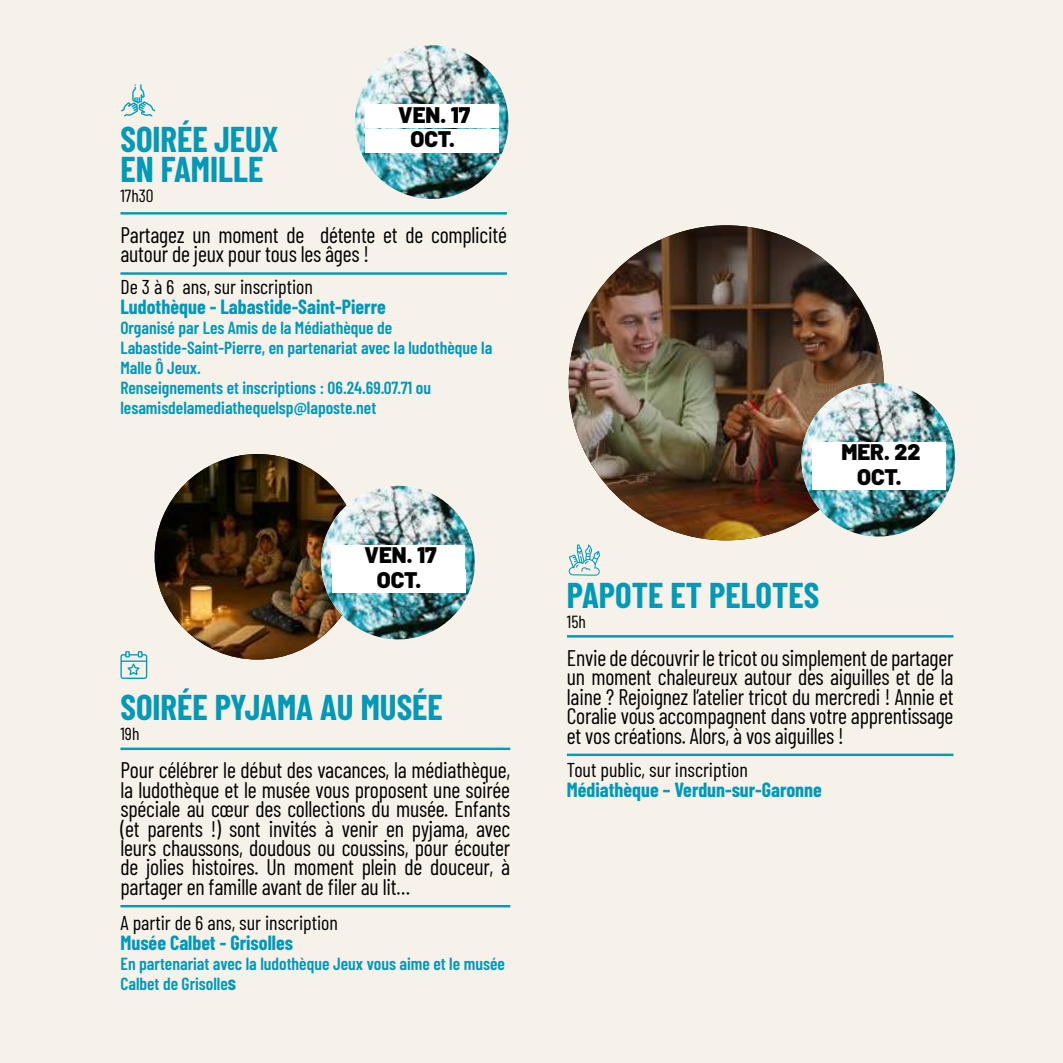
<style>
.page{position:relative;width:1063px;height:1063px;background:#f6f1e9}
.page>*{position:absolute;margin:0;border:0;box-sizing:border-box;transform-origin:0 0}
.t1{font:700 35px/30px "Barlow Condensed";color:#0099b8}
.t2{font:22.5px/19.5px "Barlow Condensed";letter-spacing:-.01em;color:#000;text-align:justify}
.t3{font:900 22.5px/24.5px "Barlow";color:#000;text-align:center}
.t4{font:700 20px "Barlow Condensed";color:#0099b8}
.t5{font:20px "Barlow Condensed";color:#000}
.t6{font:600 17.5px/20px "Barlow Condensed";color:#0099b8}
.t7{font:17.5px "Barlow Condensed";color:#000}
.s1{font-weight:700;font-size:20px}
</style>
<div class="page">
<img style="left:155px;top:454px;width:205px;height:206px;border-radius:103px">
<hr style="left:120px;top:905px;width:390px;height:2px;background:#0099b8">
<hr style="left:120px;top:748px;width:390px;height:2px;background:#0099b8">
<hr style="left:567px;top:754px;width:386px;height:2px;background:#0099b8">
<hr style="left:567px;top:635px;width:386px;height:3px;background:#0099b8">
<hr style="left:120px;top:272px;width:387px;height:3px;background:#0099b8">
<hr style="left:120px;top:212px;width:387px;height:3px;background:#0099b8">
<svg style="left:120px;top:651px;width:27px;height:28px"></svg>
<svg style="left:569px;top:544px;width:31px;height:32px"></svg>
<svg style="left:349px;top:39px;width:166px;height:6px"></svg>
<img style="left:349px;top:45px;width:166px;height:160px">
<div style="left:365px;top:104px;width:134px;height:24px;background:#fff"></div>
<div style="left:365px;top:129px;width:134px;height:23px;background:#fff"></div>
<svg style="left:315px;top:480px;width:166px;height:166px"></svg>
<img style="left:315px;top:486px;width:166px;height:159px">
<div style="left:331px;top:545px;width:134px;height:23px;background:#fff"></div>
<div style="left:332px;top:569px;width:134px;height:24px;background:#fff"></div>
<svg style="left:121px;top:84px;width:34px;height:33px"></svg>
<img style="left:569px;top:225px;width:315px;height:315px;border-radius:158px">
<svg style="left:795px;top:377px;width:166px;height:6px"></svg>
<img style="left:795px;top:383px;width:166px;height:160px">
<div style="left:812px;top:442px;width:134px;height:23px;background:#fff"></div>
<div style="left:812px;top:467px;width:134px;height:23px;background:#fff"></div>
<h1 class="t1" style="left:120px;top:123px;width:159px">SOIRÉE JEUX<br>EN FAMILLE</h1>
<p class="t7" style="left:120px;top:183px;width:35px">17h30</p>
<p class="t3" style="left:398px;top:101px;width:74px">VEN. 17<br>OCT.</p>
<p class="t2" style="left:120px;top:223px;width:388px">Partagez un moment de détente et de complicité autour de jeux pour tous les âges !</p>
<p class="t5" style="left:120px;top:273px;width:194px">De 3 à 6 ans, sur inscription</p>
<p class="t4" style="left:120px;top:293px;width:267px">Ludothèque - Labastide-Saint-Pierre</p>
<p class="t6" style="left:120px;top:317px;width:373px">Organisé par Les Amis de la Médiathèque de Labastide-Saint-Pierre, en partenariat avec la ludothèque la Malle Ô Jeux.<br>Renseignements et inscriptions : 06.24.69.07.71 ou lesamisdelamediathequelsp@laposte.net</p>
<p class="t3" style="left:365px;top:541px;width:74px">VEN. 17<br>OCT.</p>
<h1 class="t1" style="left:120px;top:690px;width:324px">SOIRÉE PYJAMA AU MUSÉE</h1>
<p class="t7" style="left:120px;top:721px;width:20px">19h</p>
<p class="t2" style="left:120px;top:759px;width:391px">Pour célébrer le début des vacances, la médiathèque, la ludothèque et le musée vous proposent une soirée spéciale au cœur des collections du musée. Enfants (et parents !) sont invités à venir en pyjama, avec leurs chaussons, doudous ou coussins, pour écouter de jolies histoires. Un moment plein de douceur, à partager en famille avant de filer au lit…</p>
<p class="t5" style="left:120px;top:909px;width:219px">A partir de 6 ans, sur inscription</p>
<p class="t4" style="left:120px;top:929px;width:174px">Musée Calbet - Grisolles</p>
<p class="t6" style="left:120px;top:953px;width:386px">En partenariat avec la ludothèque Jeux vous aime et le musée<br>Calbet de Grisolle<span class="s1">s</span></p>
<p class="t3" style="left:841px;top:438px;width:81px">MER. 22<br>OCT.</p>
<h1 class="t1" style="left:567px;top:578px;width:254px">PAPOTE ET PELOTES</h1>
<p class="t7" style="left:567px;top:609px;width:21px">15h</p>
<p class="t2" style="left:567px;top:646px;width:388px">Envie de découvrir le tricot ou simplement de partager un moment chaleureux autour des aiguilles et de la laine ? Rejoignez l’atelier tricot du mercredi ! Annie et Coralie vous accompagnent dans votre apprentissage et vos créations. Alors, à vos aiguilles !</p>
<p class="t5" style="left:567px;top:756px;width:183px">Tout public, sur inscription</p>
<p class="t4" style="left:567px;top:776px;width:256px">Médiathèque – Verdun-sur-Garonne</p>
</div>
